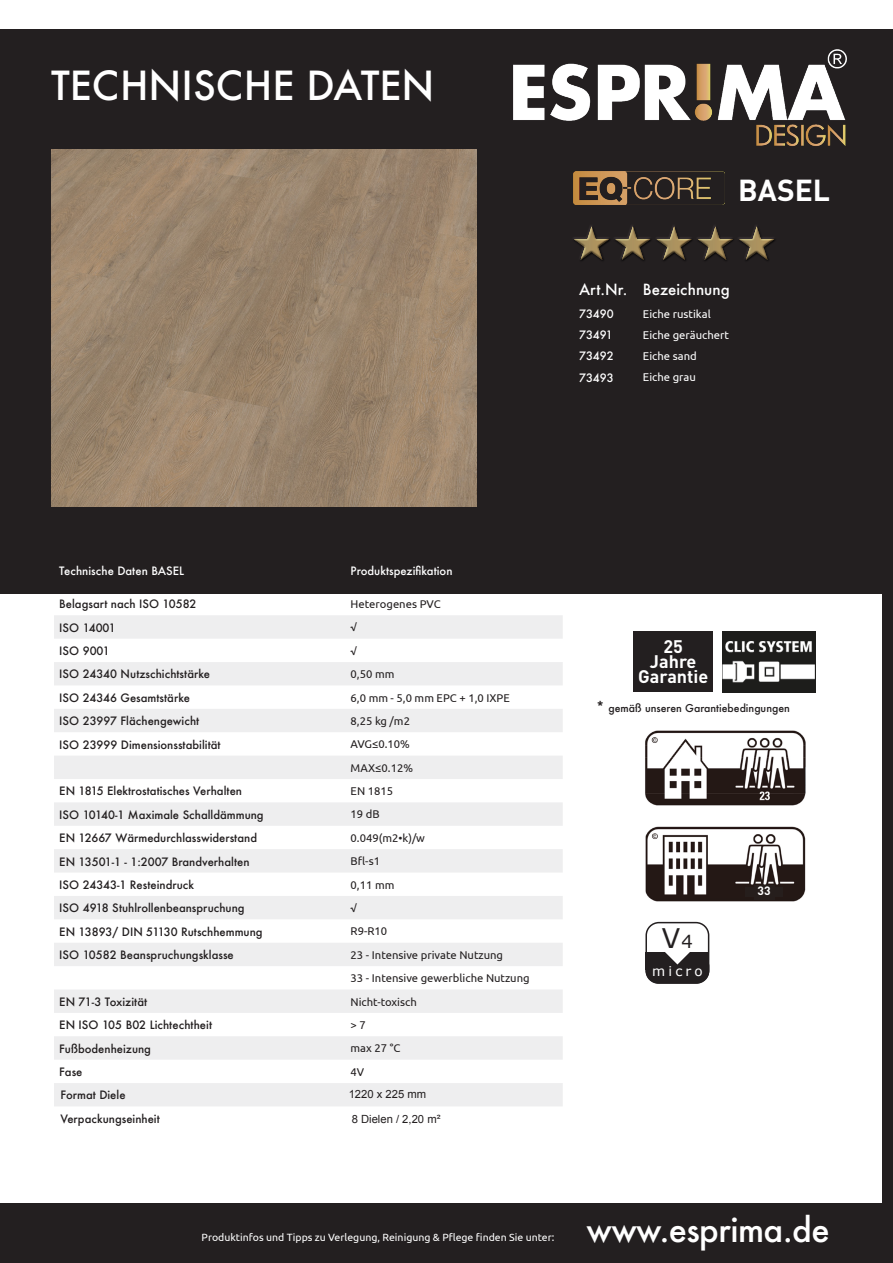
<style>
.page{position:relative;width:893px;height:1263px;background:#fff}
.page>*{position:absolute;margin:0;border:0;box-sizing:border-box;transform-origin:0 0}
.t1{font:500 39px "Futura";color:#fff}
.t2{font:500 33px "Futura";letter-spacing:-.02em;color:#fff}
.t3{font:700 30px "DIN";color:#fff}
.t4{font:27px "Verdana";color:#231f20}
.t5{font:700 18px "DIN";color:#fff}
.t6{font:500 15px "Futura";color:#fff}
.t7{font:13.5px "Verdana";letter-spacing:.24em;color:#fff}
.t8{font:700 12px "DIN";color:#fff}
.t9{font:500 11.25px "Futura";color:#231f20}
.t10{font:11.25px "Ubuntu";color:#231f20}
.t11{font:500 11.25px "Futura";color:#fff}
.t12{font:11.25px "Ubuntu";color:#fff}
.t13{font:11.25px "Arial";color:#231f20}
.t14{font:10.5px "Ubuntu";color:#fff}
.t15{font:500 10.5px "Futura";color:#231f20}
.s1{font-size:13.5px}
.s2{font-size:18px}
</style>
<div class="page">
<div style="left:0;top:29px;width:893px;height:565px;background:#231f20"></div>
<div style="left:645px;top:922px;width:64px;height:62px;border:2px solid #231f20;border-radius:13px"></div>
<div style="left:645px;top:954px;width:64px;height:30px;background:#231f20;border-radius:13px"></div>
<div style="left:645px;top:953px;width:64px;height:17px;background:#231f20"></div>
<svg style="left:663px;top:952px;width:29px;height:12px"></svg>
<div style="left:883px;top:29px;width:10px;height:1202px;background:#231f20"></div>
<div style="left:0;top:1203px;width:893px;height:60px;background:#231f20"></div>
<img style="left:51px;top:149px;width:426px;height:358px">
<svg style="left:54px;top:615px;width:509px;height:491px;fill:#eeeeef"></svg>
<svg style="left:574px;top:226px;width:159px;height:35px"></svg>
<div style="left:737px;top:226px;width:40px;height:36px;background:#231f20;opacity:.75"></div>
<img style="left:645px;top:730px;width:161px;height:76px">
<div style="left:633px;top:631px;width:80px;height:61px;background:#231f20"></div>
<img style="left:722px;top:631px;width:94px;height:61px">
<img style="left:513px;top:49px;width:334px;height:97px">
<img style="left:574px;top:172px;width:150px;height:33px">
<div style="left:712px;top:175px;width:7px;height:8px;background:#231f20"></div>
<img style="left:645px;top:826px;width:161px;height:76px">
<div style="left:753px;top:886px;width:21px;height:14px;background:#261e1c"></div>
<div style="left:745px;top:887px;width:38px;height:10px;background:#261e1c"></div>
<p class="t1" style="left:51px;top:58px;width:385px">TECHNISCHE DATEN</p>
<p class="t3" style="left:738px;top:170px;width:94px">BASEL</p>
<p class="t6" style="left:579px;top:279px;width:50px">Art.Nr.</p>
<p class="t6" style="left:643px;top:279px;width:88px">Bezeichnung</p>
<p class="t11" style="left:579px;top:306px;width:36px">73490</p>
<p class="t12" style="left:643px;top:307px;width:69px">Eiche rustikal</p>
<p class="t11" style="left:579px;top:327px;width:35px">73491</p>
<p class="t12" style="left:643px;top:328px;width:88px">Eiche geräuchert</p>
<p class="t11" style="left:579px;top:349px;width:36px">73492</p>
<p class="t12" style="left:643px;top:349px;width:55px">Eiche sand</p>
<p class="t11" style="left:579px;top:370px;width:36px">73493</p>
<p class="t12" style="left:643px;top:371px;width:54px">Eiche grau</p>
<p class="t11" style="left:59px;top:563px;width:126px">Technische Daten BASEL</p>
<p class="t11" style="left:351px;top:563px;width:103px">Produktspezifikation</p>
<p class="t9" style="left:59px;top:596px;width:139px">Belagsart nach ISO 10582</p>
<p class="t10" style="left:351px;top:597px;width:92px">Heterogenes PVC</p>
<p class="t9" style="left:59px;top:620px;width:58px">ISO 14001</p>
<p class="t10" style="left:351px;top:620px;width:8px">√</p>
<p class="t9" style="left:59px;top:643px;width:52px">ISO 9001</p>
<p class="t10" style="left:351px;top:644px;width:8px">√</p>
<p class="t9" style="left:59px;top:666px;width:152px">ISO 24340 Nutzschichtstärke</p>
<p class="t10" style="left:351px;top:667px;width:45px">0,50 mm</p>
<p class="t9" style="left:59px;top:690px;width:132px">ISO 24346 Gesamtstärke</p>
<p class="t10" style="left:351px;top:691px;width:161px">6,0 mm - 5,0 mm EPC + 1,0 IXPE</p>
<p class="t9" style="left:59px;top:713px;width:141px">ISO 23997 Flächengewicht</p>
<p class="t10" style="left:351px;top:714px;width:61px">8,25 kg /m2</p>
<p class="t9" style="left:59px;top:737px;width:163px">ISO 23999 Dimensionsstabilität</p>
<p class="t10" style="left:351px;top:737px;width:61px">AVG≤0.10%</p>
<p class="t10" style="left:351px;top:761px;width:64px">MAX≤0.12%</p>
<p class="t9" style="left:59px;top:783px;width:184px">EN 1815 Elektrostatisches Verhalten</p>
<p class="t10" style="left:351px;top:784px;width:44px">EN 1815</p>
<p class="t9" style="left:59px;top:807px;width:206px">ISO 10140-1 Maximale Schalldämmung</p>
<p class="t10" style="left:351px;top:808px;width:31px">19 dB</p>
<p class="t9" style="left:59px;top:830px;width:199px">EN 12667 Wärmedurchlasswiderstand</p>
<p class="t10" style="left:351px;top:831px;width:76px">0.049(m2•k)/w</p>
<p class="t9" style="left:59px;top:854px;width:192px">EN 13501-1 - 1:2007 Brandverhalten</p>
<p class="t10" style="left:351px;top:854px;width:31px">Bfl-s1</p>
<p class="t9" style="left:59px;top:877px;width:136px">ISO 24343-1 Resteindruck</p>
<p class="t10" style="left:351px;top:878px;width:45px">0,11 mm</p>
<p class="t9" style="left:59px;top:900px;width:187px">ISO 4918 Stuhlrollenbeanspruchung</p>
<p class="t10" style="left:351px;top:901px;width:8px">√</p>
<p class="t9" style="left:59px;top:924px;width:205px">EN 13893/ DIN 51130 Rutschhemmung</p>
<p class="t10" style="left:351px;top:925px;width:38px">R9-R10</p>
<p class="t9" style="left:59px;top:947px;width:176px">ISO 10582 Beanspruchungsklasse</p>
<p class="t10" style="left:351px;top:948px;width:154px">23 - Intensive private Nutzung</p>
<p class="t10" style="left:351px;top:971px;width:181px">33 - Intensive gewerbliche Nutzung</p>
<p class="t9" style="left:59px;top:994px;width:89px">EN 71-3 Toxizität</p>
<p class="t10" style="left:351px;top:995px;width:68px">Nicht-toxisch</p>
<p class="t9" style="left:59px;top:1017px;width:154px">EN ISO 105 B02 Lichtechtheit</p>
<p class="t10" style="left:351px;top:1018px;width:17px">&gt; 7</p>
<p class="t9" style="left:59px;top:1041px;width:93px">Fußbodenheizung</p>
<p class="t10" style="left:351px;top:1041px;width:51px">max 27 °C</p>
<p class="t9" style="left:59px;top:1064px;width:25px">Fase</p>
<p class="t10" style="left:351px;top:1065px;width:15px">4V</p>
<p class="t9" style="left:60px;top:1087px;width:67px">Format Diele</p>
<p class="t13" style="left:349px;top:1086px;width:79px">1220 x 225 mm</p>
<p class="t9" style="left:60px;top:1111px;width:101px">Verpackungseinheit</p>
<p class="t13" style="left:352px;top:1112px;width:90px">8 Dielen / 2,20 m²</p>
<p class="t5" style="left:663px;top:634px;width:21px">25</p>
<p class="t5" style="left:650px;top:649px;width:48px">Jahre</p>
<p class="t5" style="left:638px;top:664px;width:72px">Garantie</p>
<p class="t15" style="left:596px;top:701px;width:195px"><span class="s1">*</span> gemäß unseren Garantiebedingungen</p>
<p class="t4" style="left:662px;top:921px;width:32px">V<span class="s2">4</span></p>
<p class="t7" style="left:652px;top:963px;width:52px">micro</p>
<p class="t8" style="left:757px;top:883px;width:15px">33</p>
<p class="t14" style="left:202px;top:1230px;width:354px">Produktinfos und Tipps zu Verlegung, Reinigung &amp; Pflege finden Sie unter:</p>
<p class="t2" style="left:586px;top:1207px;width:245px">www.esprima.de</p>
</div>
